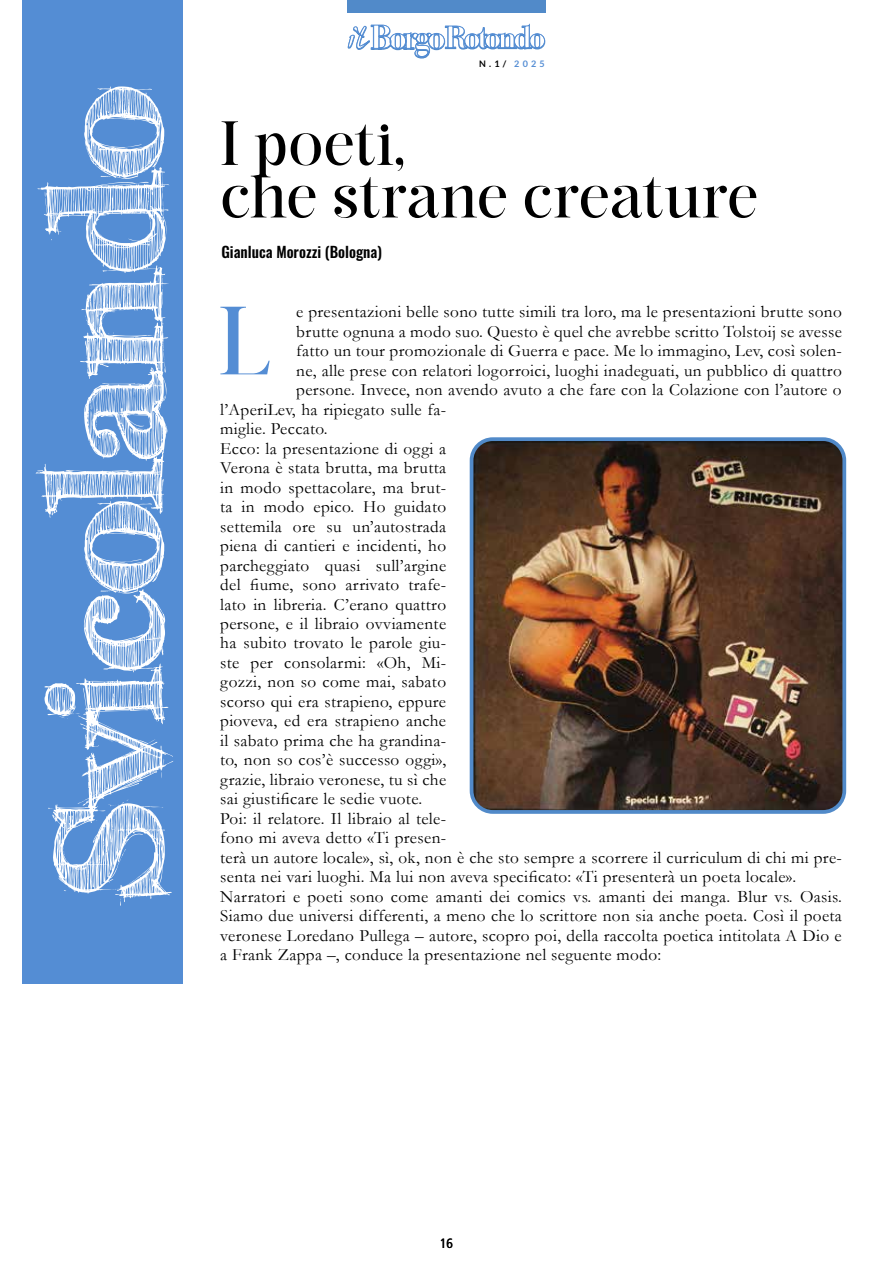
<style>
.page{position:relative;width:893px;height:1263px;background:#fff}
.page>*{position:absolute;margin:0;border:0;box-sizing:border-box;transform-origin:0 0}
.t1{font:93.15px "The Glorious";color:#548dd4}
.t2{font:60px/52.5px "The Glorious";letter-spacing:-.005em;color:#000}
.t3{font:17.25px "Garamond";letter-spacing:.02em;color:#000}
.t4{font:15px "Oswald";color:#000}
.t5{font:condensed 13.5px "Frutiger LT Std";color:#000}
.t6{font:700 9px "Lato";color:#000}
.s1{color:#548dd4}
</style>
<div class="page">
<div style="left:347px;top:0;width:199px;height:13px;background:#518ac9"></div>
<svg style="left:347px;top:23px;width:199px;height:36px"></svg>
<div style="left:23px;top:0;width:160px;height:984px;background:#548dd4"></div>
<svg style="left:36px;top:86px;width:137px;height:820px"></svg>
<img style="left:475px;top:442px;width:366px;height:367px">
<div style="left:470px;top:437px;width:376px;height:377px;border:4px solid #518ac9;border-radius:21px"></div>
<p class="t6" style="left:479px;top:59px;width:67px">N.1/ <span class="s1">2025</span></p>
<h2 class="t2" style="left:220px;top:115px;width:540px">I poeti,<br>che strane creature</h2>
<p class="t4" style="left:221px;top:239px;width:162px">Gianluca Morozzi (Bologna)</p>
<p class="t3" style="left:296px;top:301px;width:547px">e presentazioni belle sono tutte simili tra loro, ma le presentazioni brutte sono</p>
<p class="t3" style="left:296px;top:321px;width:547px">brutte ognuna a modo suo. Questo è quel che avrebbe scritto Tolstoij se avesse</p>
<p class="t3" style="left:296px;top:340px;width:547px">fatto un tour promozionale di Guerra e pace. Me lo immagino, Lev, così solen-</p>
<p class="t3" style="left:296px;top:360px;width:547px">ne, alle prese con relatori logorroici, luoghi inadeguati, un pubblico di quattro</p>
<p class="t3" style="left:296px;top:379px;width:547px">persone. Invece, non avendo avuto a che fare con la Colazione con l’autore o</p>
<p class="t3" style="left:220px;top:399px;width:227px">l’AperiLev, ha ripiegato sulle fa-</p>
<p class="t3" style="left:220px;top:418px;width:109px">miglie. Peccato.</p>
<p class="t3" style="left:220px;top:438px;width:227px">Ecco: la presentazione di oggi a</p>
<p class="t3" style="left:220px;top:457px;width:227px">Verona è stata brutta, ma brutta</p>
<p class="t3" style="left:220px;top:477px;width:227px">in modo spettacolare, ma brut-</p>
<p class="t3" style="left:220px;top:496px;width:227px">ta in modo epico. Ho guidato</p>
<p class="t3" style="left:220px;top:516px;width:227px">settemila ore su un’autostrada</p>
<p class="t3" style="left:220px;top:535px;width:227px">piena di cantieri e incidenti, ho</p>
<p class="t3" style="left:220px;top:555px;width:227px">parcheggiato quasi sull’argine</p>
<p class="t3" style="left:220px;top:574px;width:227px">del fiume, sono arrivato trafe-</p>
<p class="t3" style="left:220px;top:594px;width:227px">lato in libreria. C’erano quattro</p>
<p class="t3" style="left:220px;top:613px;width:227px">persone, e il libraio ovviamente</p>
<p class="t3" style="left:220px;top:633px;width:227px">ha subito trovato le parole giu-</p>
<p class="t3" style="left:220px;top:652px;width:227px">ste per consolarmi: «Oh, Mi-</p>
<p class="t3" style="left:220px;top:672px;width:227px">gozzi, non so come mai, sabato</p>
<p class="t3" style="left:220px;top:691px;width:227px">scorso qui era strapieno, eppure</p>
<p class="t3" style="left:220px;top:711px;width:227px">pioveva, ed era strapieno anche</p>
<p class="t3" style="left:220px;top:730px;width:227px">il sabato prima che ha grandina-</p>
<p class="t3" style="left:220px;top:750px;width:227px">to, non so cos’è successo oggi»,</p>
<p class="t3" style="left:220px;top:769px;width:227px">grazie, libraio veronese, tu sì che</p>
<p class="t3" style="left:220px;top:789px;width:204px">sai giustificare le sedie vuote.</p>
<p class="t3" style="left:220px;top:808px;width:227px">Poi: il relatore. Il libraio al tele-</p>
<p class="t3" style="left:220px;top:828px;width:227px">fono mi aveva detto «Ti presen-</p>
<p class="t3" style="left:220px;top:847px;width:623px">terà un autore locale», sì, ok, non è che sto sempre a scorrere il curriculum di chi mi pre-</p>
<p class="t3" style="left:220px;top:867px;width:578px">senta nei vari luoghi. Ma lui non aveva specificato: «Ti presenterà un poeta locale».</p>
<p class="t3" style="left:220px;top:886px;width:623px">Narratori e poeti sono come amanti dei comics vs. amanti dei manga. Blur vs. Oasis.</p>
<p class="t3" style="left:220px;top:906px;width:623px">Siamo due universi differenti, a meno che lo scrittore non sia anche poeta. Così il poeta</p>
<p class="t3" style="left:220px;top:925px;width:623px">veronese Loredano Pullega – autore, scopro poi, della raccolta poetica intitolata A Dio e</p>
<p class="t3" style="left:220px;top:945px;width:443px">a Frank Zappa –, conduce la presentazione nel seguente modo:</p>
<h1 class="t1" style="left:218px;top:277px;width:54px">L</h1>
<p class="t5" style="left:440px;top:1236px;width:14px">16</p>
</div>
